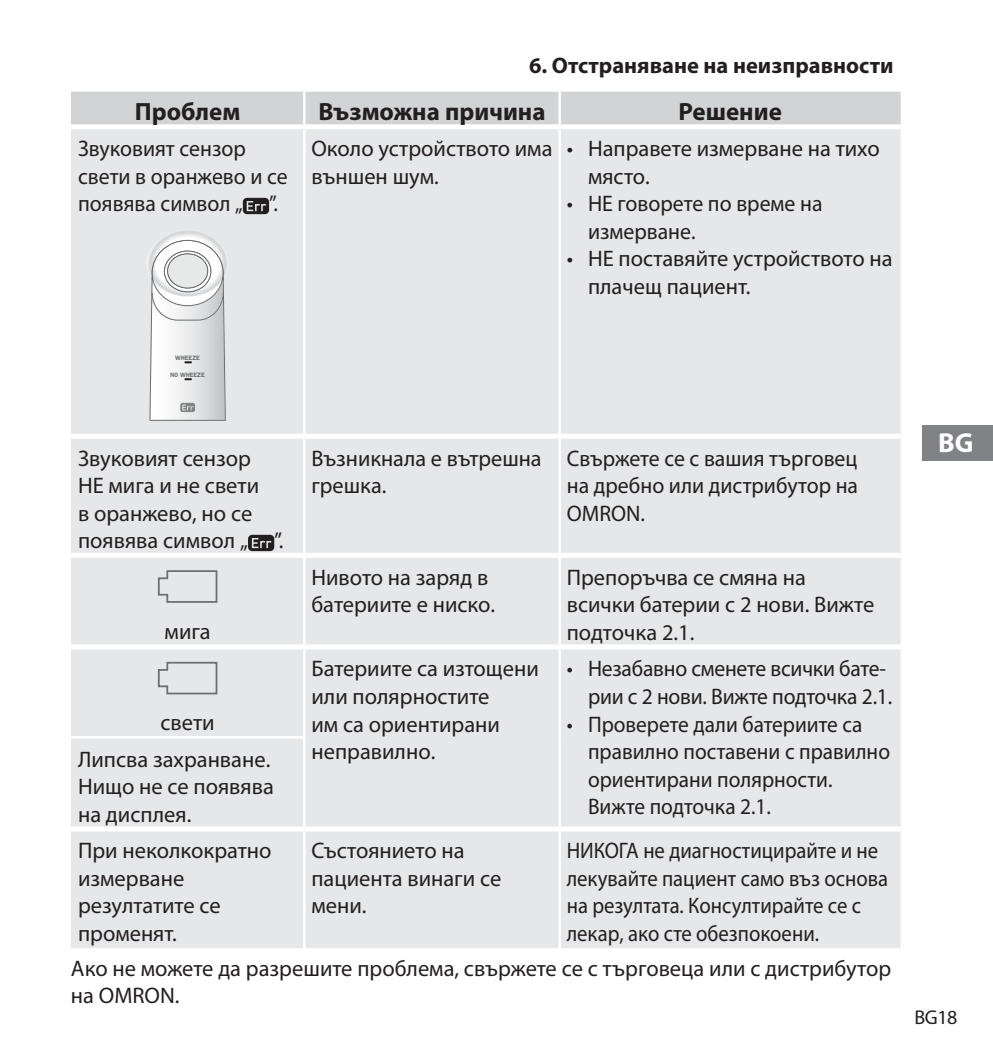
<style>
.page{position:relative;width:993px;height:1063px;background:#fff}
.page>*{position:absolute;margin:0;border:0;box-sizing:border-box;transform-origin:0 0}
.t1{font:700 27.5px "Myriad Pro";color:#fff}
.t2{font:700 25px "Myriad Pro";color:#231f20}
.t3{font:22.5px/27.5px "Myriad Pro";color:#231f20}
.t4{font:22.5px/27.5px "Myriad Pro";color:#231f20;scale:.92 1}
.t5{font:22.5px/27.5px "Myriad Pro";color:#231f20;scale:.95 1}
.t6{font:22.5px/27.5px "Myriad Pro";color:#231f20;text-align:right;scale:.96 1}
.t7{font:700 22.5px "Myriad Pro";color:#231f20}
.t8{font:20px "Myriad Pro";color:#231f20}
.t9{font:600 6.5px "Franklin Gothic";color:#6d6e70}
</style>
<div class="page">
<div style="left:921px;top:425px;width:71px;height:35px;background:#808285"></div>
<div style="left:71px;top:92px;width:829px;height:32px;background:#d1d3d4"></div>
<div style="left:71px;top:129px;width:829px;height:819px;background:#e6e7e8"></div>
<hr style="left:303px;top:92px;width:2px;height:32px;background:#fff">
<hr style="left:558px;top:92px;width:3px;height:32px;background:#fff">
<hr style="left:303px;top:129px;width:2px;height:305px;background:#fff">
<hr style="left:558px;top:129px;width:3px;height:305px;background:#fff">
<hr style="left:303px;top:439px;width:2px;height:114px;background:#fff">
<hr style="left:558px;top:439px;width:3px;height:114px;background:#fff">
<hr style="left:303px;top:558px;width:2px;height:86px;background:#fff">
<hr style="left:558px;top:558px;width:3px;height:86px;background:#fff">
<hr style="left:303px;top:649px;width:2px;height:87px;background:#fff">
<hr style="left:558px;top:649px;width:3px;height:88px;background:#fff">
<hr style="left:71px;top:736px;width:234px;height:2px;background:#fff">
<hr style="left:303px;top:738px;width:2px;height:88px;background:#fff">
<hr style="left:558px;top:737px;width:3px;height:89px;background:#fff">
<hr style="left:303px;top:831px;width:2px;height:117px;background:#fff">
<hr style="left:558px;top:831px;width:3px;height:117px;background:#fff">
<div style="left:304px;top:434px;width:596px;height:5px;background:#fff"></div>
<div style="left:71px;top:434px;width:233px;height:5px;background:#fff"></div>
<div style="left:71px;top:644px;width:829px;height:5px;background:#fff"></div>
<div style="left:304px;top:826px;width:596px;height:5px;background:#fff"></div>
<div style="left:71px;top:826px;width:233px;height:5px;background:#fff"></div>
<div style="left:71px;top:553px;width:829px;height:5px;background:#fff"></div>
<svg style="left:243px;top:198px;width:26px;height:16px"></svg>
<svg style="left:149px;top:279px;width:77px;height:142px"></svg>
<img style="left:147px;top:230px;width:82px;height:49px">
<img style="left:153px;top:282px;width:70px;height:14px">
<img style="left:152px;top:240px;width:72px;height:42px">
<img style="left:164px;top:250px;width:47px;height:42px">
<img style="left:167px;top:253px;width:41px;height:35px">
<svg style="left:248px;top:535px;width:26px;height:16px"></svg>
<svg style="left:158px;top:570px;width:59px;height:33px;background:#d3d4d5"></svg>
<svg style="left:158px;top:662px;width:59px;height:32px;background:#d4d5d6"></svg>
<p class="t7" style="left:529px;top:52px;width:366px">6. Отстраняване на неизправности</p>
<p class="t2" style="left:135px;top:96px;width:107px">Проблем</p>
<p class="t2" style="left:318px;top:96px;width:229px">Възможна причина</p>
<p class="t2" style="left:678px;top:96px;width:105px">Решение</p>
<p class="t3" style="left:78px;top:137px;width:211px">Звуковият сензор свети в оранжево и се появява символ „ ”.</p>
<p class="t3" style="left:311px;top:137px;width:242px">Около устройството има външен шум.</p>
<p class="t3" style="left:588px;top:137px;width:293px;text-indent:-21px">• Направете измерване на тихо място.</p>
<p class="t3" style="left:588px;top:192px;width:236px;text-indent:-21px">• НЕ говорете по време на измерване.</p>
<p class="t3" style="left:588px;top:247px;width:306px;text-indent:-21px">• НЕ поставяйте устройството на плачещ пациент.</p>
<p class="t9" style="left:175px;top:355px;width:26px">WHEEZE</p>
<p class="t9" style="left:170px;top:372px;width:36px">NO WHEEZE</p>
<p class="t3" style="left:78px;top:447px;width:207px">Звуковият сензор<br>НЕ мига и не свети<br>в оранжево, но се появява символ „ ”.</p>
<p class="t3" style="left:311px;top:447px;width:232px">Възникнала е вътрешна грешка.</p>
<p class="t3" style="left:566px;top:447px;width:293px;text-align:justify">Свържете се с вашия търговец на дребно или дистрибутор на OMRON.</p>
<p class="t3" style="left:165px;top:620px;width:48px">мига</p>
<p class="t3" style="left:311px;top:566px;width:185px">Нивото на заряд в батериите е ниско.</p>
<p class="t3" style="left:566px;top:566px;width:309px">Препоръчва се смяна на всички батерии с 2 нови. Вижте подточка 2.1.</p>
<p class="t3" style="left:311px;top:657px;width:229px">Батериите са изтощени или полярностите<br>им са ориентирани неправилно.</p>
<p class="t6" style="left:566px;top:657px;width:340px">• Незабавно сменете всички бате&shy;рии с 2 нови. Вижте подточка 2.1.</p>
<p class="t5" style="left:588px;top:712px;width:319px;text-indent:-21px">• Проверете дали батериите са правилно поставени с правилно ориентирани полярности.<br>Вижте подточка 2.1.</p>
<p class="t3" style="left:161px;top:711px;width:56px">свети</p>
<p class="t3" style="left:78px;top:748px;width:197px">Липсва захранване.<br>Нищо не се появява на дисплея.</p>
<p class="t3" style="left:78px;top:839px;width:195px">При неколкократно измерване резултатите се променят.</p>
<p class="t3" style="left:311px;top:839px;width:191px">Състоянието на пациента винаги се мени.</p>
<p class="t4" style="left:566px;top:839px;width:351px">НИКОГА не диагностицирайте и не лекувайте пациент само въз основа на резултата. Консултирайте се с лекар, ако сте обезпокоени.</p>
<p class="t3" style="left:71px;top:956px;width:821px">Ако не можете да разрешите проблема, свържете се с търговеца или с дистрибутор на OMRON.</p>
<p class="t1" style="left:938px;top:426px;width:37px">BG</p>
<p class="t8" style="left:914px;top:1010px;width:44px">BG18</p>
</div>
